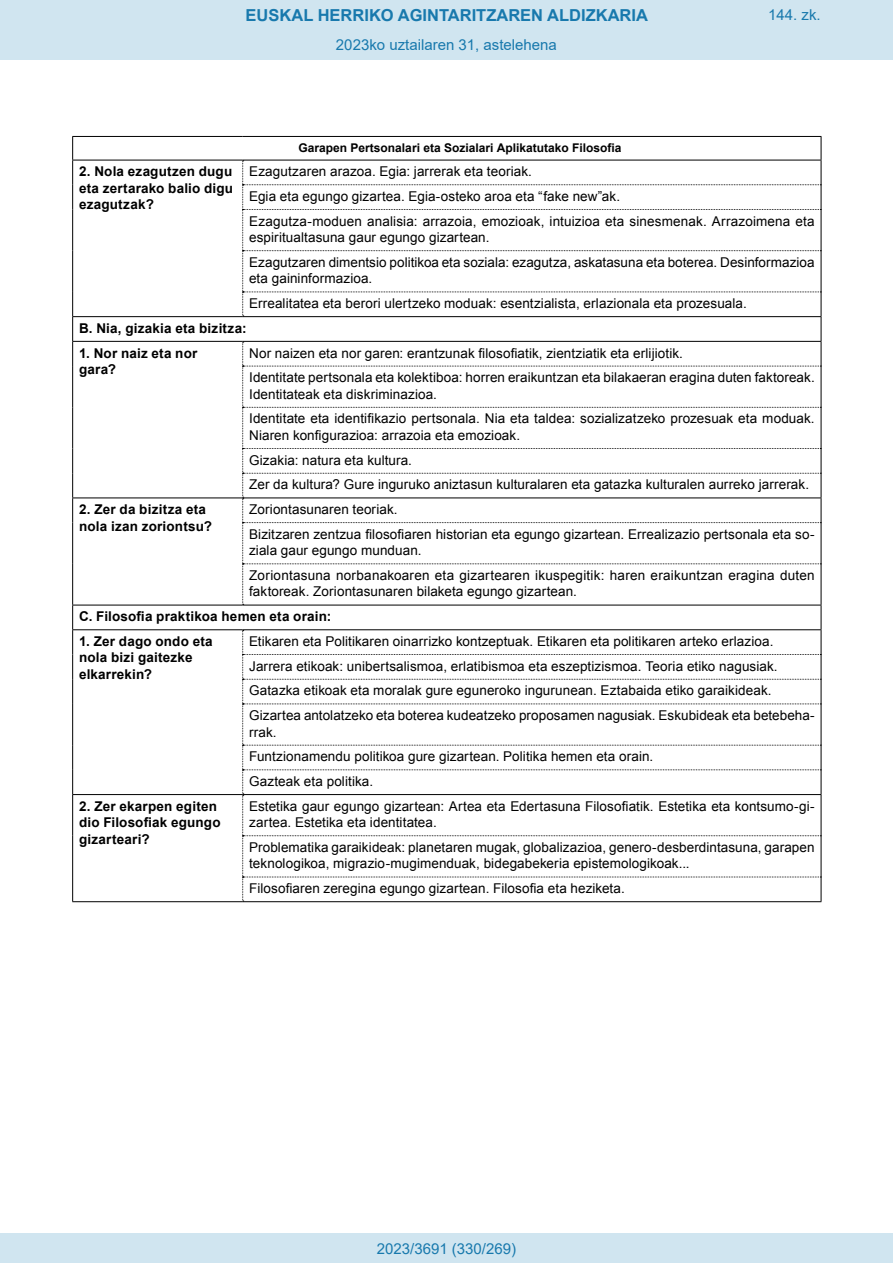
<style>
.page{position:relative;width:893px;height:1263px;background:#fff}
.page>*{position:absolute;margin:0;border:0;box-sizing:border-box;transform-origin:0 0}
.t1{font:700 16.5px "Arial";color:#1879ad}
.Paginacion_Centro{font:15px "Arial";color:#1879ad}
.t2{font:13.5px/24.8px "Arial";letter-spacing:.005em;color:#000}
.t3{font:700 13.5px/16.5px "Arial";letter-spacing:.015em;color:#000}
.t4{font:700 12px "Arial";color:#000}
.s1{font-weight:700}
</style>
<div class="page">
<hr style="left:72px;top:160px;width:171px;height:1px;background:#000">
<hr style="left:72px;top:497px;width:171px;height:1px;background:#000">
<hr style="left:72px;top:794px;width:171px;height:1px;background:#000">
<hr style="left:72px;top:136px;width:171px;height:1px;background:#000">
<hr style="left:243px;top:136px;width:578px;height:1px;background:#000">
<hr style="left:243px;top:901px;width:578px;height:1px;background:#000">
<hr style="left:72px;top:605px;width:171px;height:1px;background:#000">
<hr style="left:72px;top:629px;width:171px;height:1px;background:#000">
<hr style="left:72px;top:316px;width:171px;height:1px;background:#000">
<hr style="left:72px;top:341px;width:171px;height:1px;background:#000">
<svg style="left:72px;top:137px;width:1px;height:72px"></svg>
<hr style="left:72px;top:209px;width:1px;height:42px;background:#000">
<hr style="left:72px;top:251px;width:1px;height:41px;background:#000">
<svg style="left:72px;top:292px;width:1px;height:74px"></svg>
<hr style="left:72px;top:366px;width:1px;height:41px;background:#000">
<hr style="left:72px;top:407px;width:1px;height:41px;background:#000">
<svg style="left:72px;top:448px;width:1px;height:75px"></svg>
<hr style="left:72px;top:523px;width:1px;height:41px;background:#000">
<hr style="left:72px;top:564px;width:1px;height:41px;background:#000">
<svg style="left:72px;top:605px;width:1px;height:99px"></svg>
<hr style="left:72px;top:704px;width:1px;height:41px;background:#000">
<svg style="left:72px;top:745px;width:1px;height:49px"></svg>
<hr style="left:72px;top:795px;width:1px;height:41px;background:#000">
<hr style="left:72px;top:836px;width:1px;height:41px;background:#000">
<svg style="left:72px;top:877px;width:1px;height:24px"></svg>
<hr style="left:72px;top:901px;width:171px;height:1px;background:#000">
<svg style="left:242px;top:137px;width:580px;height:764px"></svg>
<hr style="left:243px;top:794px;width:578px;height:1px;background:#000">
<div style="left:0;top:0;width:893px;height:60px;background:#d0e5f0"></div>
<div style="left:0;top:1233px;width:893px;height:30px;background:#d0e5f0"></div>
<p class="t1" style="left:246px;top:3px;width:404px">EUSKAL HERRIKO AGINTARITZAREN ALDIZKARIA</p>
<p class="Paginacion_Centro" style="left:768px;top:5px;width:54px">144. zk.</p>
<p class="Paginacion_Centro" style="left:336px;top:35px;width:222px">2023ko uztailaren 31, astelehena</p>
<p class="t4" style="left:299px;top:139px;width:324px">Garapen Pertsonalari eta Sozialari Aplikatutako Filosofia</p>
<p class="t3" style="left:79px;top:164px;width:156px;text-align:justify">2. Nola ezagutzen dugu eta zertarako balio digu ezagutzak?</p>
<p class="t2" style="left:249px;top:159px;width:567px">Ezagutzaren arazoa. Egia: jarrerak eta teoriak.<br>Egia eta egungo gizartea. Egia-osteko aroa eta “fake new”ak.<br>Ezagutza-moduen analisia: arrazoia, emozioak, intuizioa eta sinesmenak. Arrazoimena eta</p>
<p class="t2" style="left:249px;top:225px;width:567px">espiritualtasuna gaur egungo gizartean.<br>Ezagutzaren dimentsio politikoa eta soziala: ezagutza, askatasuna eta boterea. Desinformazioa</p>
<p class="t2" style="left:249px;top:266px;width:499px">eta gaininformazioa.<br>Errealitatea eta berori ulertzeko moduak: esentzialista, erlazionala eta prozesuala.</p>
<p class="t3" style="left:79px;top:320px;width:169px">B. Nia, gizakia eta bizitza:</p>
<p class="t3" style="left:79px;top:345px;width:120px">1. Nor naiz eta nor gara?</p>
<p class="t2" style="left:249px;top:341px;width:567px">Nor naizen eta nor garen: erantzunak filosofiatik, zientziatik eta erlijiotik.<br>Identitate pertsonala eta kolektiboa: horren eraikuntzan eta bilakaeran eragina duten faktoreak.</p>
<p class="t2" style="left:249px;top:382px;width:567px">Identitateak eta diskriminazioa.<br>Identitate eta identifikazio pertsonala. Nia eta taldea: sozializatzeko prozesuak eta moduak.</p>
<p class="t2" style="left:249px;top:423px;width:561px">Niaren konfigurazioa: arrazoia eta emozioak.<br>Gizakia: natura eta kultura.<br>Zer da kultura? Gure inguruko aniztasun kulturalaren eta gatazka kulturalen aurreko jarrerak.</p>
<p class="t3" style="left:79px;top:501px;width:135px">2. Zer da bizitza eta nola izan zoriontsu?</p>
<p class="t2" style="left:249px;top:497px;width:567px">Zoriontasunaren teoriak.<br>Bizitzaren zentzua filosofiaren historian eta egungo gizartean. Errealizazio pertsonala eta so-</p>
<p class="t2" style="left:249px;top:538px;width:567px">ziala gaur egungo munduan.<br>Zoriontasuna norbanakoaren eta gizartearen ikuspegitik: haren eraikuntzan eragina duten</p>
<p class="t2" style="left:79px;top:579px;width:499px;text-indent:170px">faktoreak. Zoriontasunaren bilaketa egungo gizartean.<br><span class="s1">C. Filosofia praktikoa hemen eta orain:</span></p>
<p class="t3" style="left:79px;top:633px;width:135px">1. Zer dago ondo eta nola bizi gaitezke elkarrekin?</p>
<p class="t2" style="left:249px;top:629px;width:567px">Etikaren eta Politikaren oinarrizko kontzeptuak. Etikaren eta politikaren arteko erlazioa.<br>Jarrera etikoak: unibertsalismoa, erlatibismoa eta eszeptizismoa. Teoria etiko nagusiak.<br>Gatazka etikoak eta moralak gure eguneroko ingurunean. Eztabaida etiko garaikideak.<br>Gizartea antolatzeko eta boterea kudeatzeko proposamen nagusiak. Eskubideak eta betebeha-</p>
<p class="t2" style="left:249px;top:719px;width:406px">rrak.<br>Funtzionamendu politikoa gure gizartean. Politika hemen eta orain.<br>Gazteak eta politika.</p>
<p class="t3" style="left:79px;top:798px;width:143px">2. Zer ekarpen egiten dio Filosofiak egungo gizarteari?</p>
<p class="t2" style="left:249px;top:798px;width:567px;line-height:16.5px">Estetika gaur egungo gizartean: Artea eta Edertasuna Filosofiatik. Estetika eta kontsumo-gi&shy;zartea. Estetika eta identitatea.</p>
<p class="t2" style="left:249px;top:839px;width:567px;line-height:16.5px">Problematika garaikideak: planetaren mugak, globalizazioa, genero-desberdintasuna, garapen teknologikoa, migrazio-mugimenduak, bidegabekeria epistemologikoak...</p>
<p class="t2" style="left:249px;top:876px;width:377px">Filosofiaren zeregina egungo gizartean. Filosofia eta heziketa.</p>
<p class="Paginacion_Centro" style="left:377px;top:1238px;width:141px">2023/3691 (330/269)</p>
</div>
